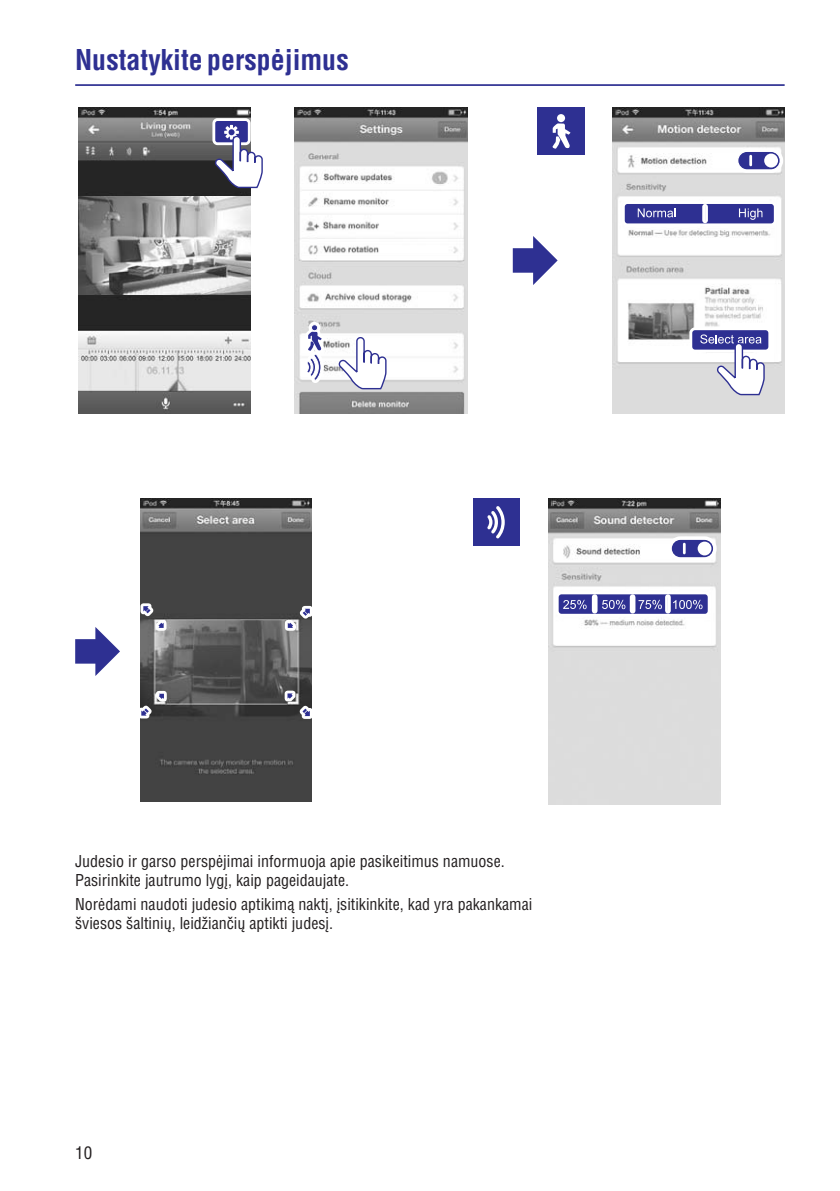
<style>
.page{position:relative;width:840px;height:1191px;background:#fff}
.page>*{position:absolute;margin:0;border:0;box-sizing:border-box;transform-origin:0 0}
.t1{font:700 28px "Rim Helvetica Condensed";color:#2e3092}
.t2{font:17px "Rim Helvetica Condensed";color:#231f20}
.t3{font:16px/18.8px "Rim Helvetica Condensed";color:#231f20}
</style>
<div class="page">
<hr style="left:75px;top:84px;width:709px;height:2px;background:#2e3092">
<img style="left:78px;top:108px;width:172px;height:305px">
<img style="left:78px;top:197px;width:173px;height:98px">
<img style="left:548px;top:499px;width:171px;height:305px">
<div style="left:555px;top:591px;width:155px;height:25px;border:6px solid #fff;border-radius:3px"></div>
<div style="left:558px;top:594px;width:149px;height:20px;background:#2e3092;border-radius:3px"></div>
<div style="left:591px;top:597px;width:6px;height:14px;background:#fff"></div>
<svg style="left:563px;top:600px;width:23px;height:9px"></svg>
<svg style="left:602px;top:600px;width:23px;height:9px"></svg>
<div style="left:629px;top:597px;width:6px;height:14px;background:#fff"></div>
<img style="left:612px;top:108px;width:172px;height:305px">
<img style="left:295px;top:108px;width:171px;height:305px">
<img style="left:141px;top:499px;width:170px;height:302px">
<svg style="left:279px;top:603px;width:33px;height:30px"></svg>
<svg style="left:282px;top:685px;width:30px;height:39px"></svg>
<div style="left:668px;top:536px;width:48px;height:25px;border:6px solid #fff;border-radius:9px"></div>
<svg style="left:670px;top:539px;width:43px;height:19px"></svg>
<div style="left:670px;top:538px;width:44px;height:20px;border:1px solid #fff;border-radius:9px"></div>
<svg style="left:682px;top:543px;width:3px;height:11px"></svg>
<div style="left:534px;top:105px;width:53px;height:53px;border:6px solid #fff"></div>
<div style="left:537px;top:108px;width:47px;height:47px;background:#2e3092"></div>
<svg style="left:552px;top:114px;width:18px;height:35px"></svg>
<div style="left:469px;top:496px;width:53px;height:52px;border:6px solid #fff"></div>
<div style="left:472px;top:499px;width:47px;height:47px;background:#2e3092"></div>
<svg style="left:487px;top:506px;width:17px;height:32px"></svg>
<svg style="left:512px;top:236px;width:46px;height:49px"></svg>
<svg style="left:75px;top:598px;width:97px;height:123px"></svg>
<div style="left:734px;top:148px;width:48px;height:25px;border:6px solid #fff;border-radius:9px"></div>
<svg style="left:737px;top:151px;width:42px;height:19px"></svg>
<div style="left:736px;top:151px;width:44px;height:20px;border:1px solid #fff;border-radius:9px"></div>
<div style="left:763px;top:154px;width:14px;height:13px;background:#fff;border-radius:50%"></div>
<svg style="left:749px;top:155px;width:2px;height:11px"></svg>
<div style="left:212px;top:118px;width:38px;height:27px;border:6px solid #fff;border-radius:2px"></div>
<div style="left:215px;top:121px;width:33px;height:21px;background:#2e3092;border-radius:2px"></div>
<div style="left:621px;top:201px;width:155px;height:25px;border:6px solid #fff;border-radius:3px"></div>
<div style="left:624px;top:204px;width:149px;height:19px;background:#2e3092;border-radius:3px"></div>
<svg style="left:702px;top:207px;width:5px;height:13px"></svg>
<svg style="left:704px;top:207px;width:1px;height:13px"></svg>
<svg style="left:637px;top:208px;width:38px;height:9px"></svg>
<svg style="left:739px;top:208px;width:23px;height:12px"></svg>
<div style="left:689px;top:327px;width:81px;height:25px;border:6px solid #fff;border-radius:3px"></div>
<div style="left:691px;top:330px;width:77px;height:19px;background:#2e3092;border-radius:3px"></div>
<svg style="left:700px;top:334px;width:65px;height:62px"></svg>
<div style="left:308px;top:322px;width:12px;height:11px;border:6px solid #fff;border-radius:50%"></div>
<svg style="left:299px;top:325px;width:30px;height:62px"></svg>
<div style="left:311px;top:324px;width:7px;height:7px;border:1px solid #fff;border-radius:50%"></div>
<svg style="left:339px;top:336px;width:48px;height:54px"></svg>
<svg style="left:215px;top:125px;width:48px;height:64px"></svg>
<svg style="left:635px;top:597px;width:67px;height:14px"></svg>
<div style="left:697px;top:541px;width:14px;height:14px;background:#fff;border-radius:50%"></div>
<h1 class="t1" style="left:75px;top:49px;width:275px">Nustatykite perspëjimus</h1>
<p class="t3" style="left:75px;top:853px;width:431px">Judesio ir garso perspëjimai informuoja apie pasikeitimus namuose.<br>Pasirinkite jautrumo lygá, kaip pageidaujate.</p>
<p class="t3" style="left:75px;top:896px;width:458px">Norëdami naudoti judesio aptikimà naktá, ásitikinkite, kad yra pakankamai ðviesos ðaltiniø, leidþianèiø aptikti judesá.</p>
<p class="t2" style="left:75px;top:1146px;width:18px">10</p>
</div>
